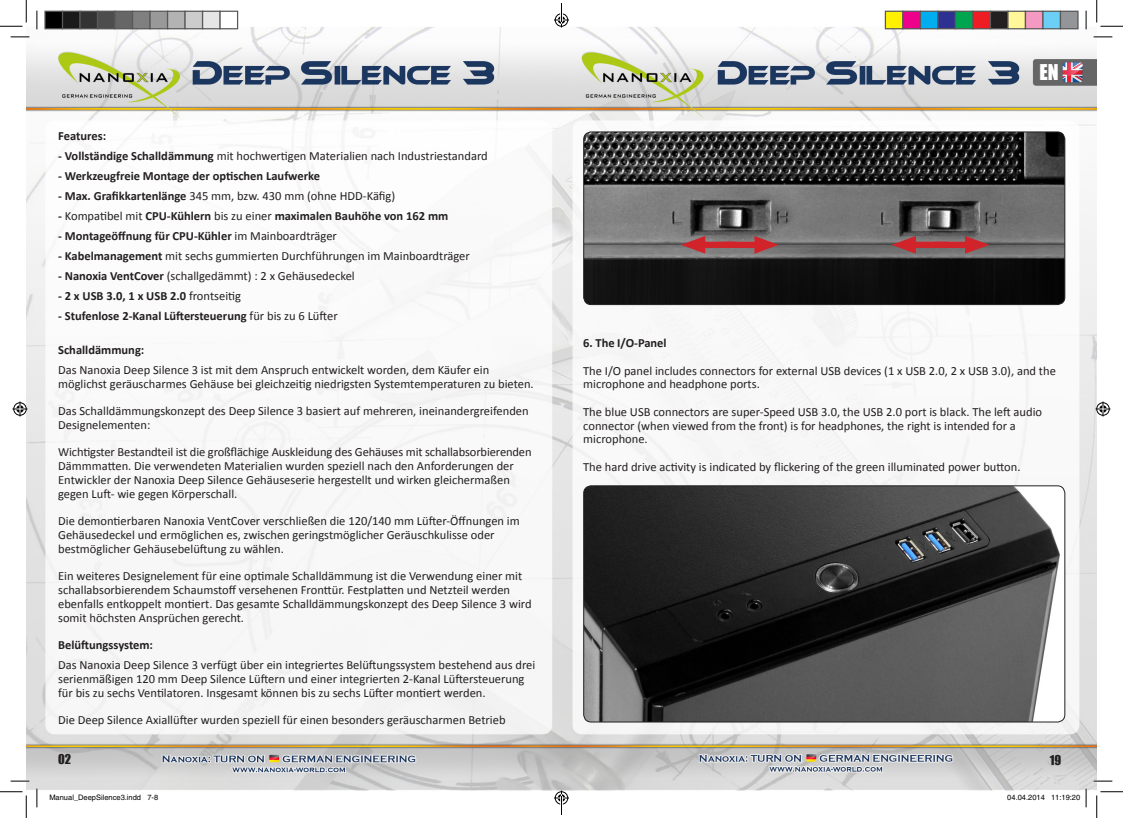
<style>
.page{position:relative;width:1123px;height:818px;background:#fff}
.page>*{position:absolute;margin:0;border:0;box-sizing:border-box;transform-origin:0 0}
.t1{font:20px "Impact";color:#fff}
.t2{font:12.5px/13.8px "Calibri";color:#231f20}
.t3{font:700 12.5px "Calibri";color:#231f20}
.t4{font:12.5px "Impact";color:#231f20}
.t5{font:7.5px "Helvetica";color:#000}
.s1{font-weight:700}
.s2{font-weight:400}
</style>
<div class="page">
<img style="left:26px;top:26px;width:1070px;height:766px">
<svg style="left:1062px;top:63px;width:20px;height:19px"></svg>
<img style="left:583px;top:132px;width:481px;height:173px">
<div style="left:583px;top:131px;width:482px;height:174px;border:1px solid #231f20;border-radius:8px"></div>
<img style="left:583px;top:486px;width:481px;height:236px">
<div style="left:583px;top:485px;width:482px;height:237px;border:1px solid #231f20;border-radius:8px"></div>
<div style="left:695px;top:242px;width:41px;height:6px;background:#d1232a"></div>
<svg style="left:681px;top:236px;width:24px;height:18px"></svg>
<div style="left:723px;top:242px;width:41px;height:6px;background:#d1232a"></div>
<svg style="left:754px;top:236px;width:25px;height:18px"></svg>
<div style="left:905px;top:242px;width:41px;height:6px;background:#d1232a"></div>
<svg style="left:891px;top:236px;width:25px;height:18px"></svg>
<div style="left:934px;top:242px;width:41px;height:6px;background:#d1232a"></div>
<svg style="left:965px;top:236px;width:24px;height:18px"></svg>
<svg style="left:11px;top:36px;width:18px;height:2px"></svg>
<svg style="left:1093px;top:36px;width:19px;height:2px"></svg>
<svg style="left:11px;top:780px;width:18px;height:2px"></svg>
<svg style="left:1093px;top:780px;width:19px;height:2px"></svg>
<svg style="left:36px;top:11px;width:2px;height:18px"></svg>
<svg style="left:36px;top:788px;width:2px;height:19px"></svg>
<svg style="left:1085px;top:11px;width:1px;height:18px"></svg>
<svg style="left:0;top:0;width:27px;height:27px"></svg>
<svg style="left:0;top:791px;width:27px;height:27px"></svg>
<svg style="left:1096px;top:0;width:27px;height:27px"></svg>
<svg style="left:1096px;top:791px;width:27px;height:27px"></svg>
<svg style="left:13px;top:401px;width:15px;height:15px"></svg>
<svg style="left:1095px;top:401px;width:15px;height:15px"></svg>
<div style="left:45px;top:11px;width:18px;height:18px;background:#000"></div>
<div style="left:44px;top:11px;width:19px;height:18px;border:1px solid #595959"></div>
<div style="left:63px;top:11px;width:17px;height:18px;background:#1a1a1a"></div>
<div style="left:62px;top:11px;width:19px;height:18px;border:1px solid #595959"></div>
<div style="left:80px;top:11px;width:18px;height:18px;background:#333"></div>
<div style="left:79px;top:11px;width:19px;height:18px;border:1px solid #595959"></div>
<div style="left:98px;top:11px;width:17px;height:18px;background:#4d4d4d"></div>
<div style="left:97px;top:11px;width:19px;height:18px;border:1px solid #595959"></div>
<div style="left:115px;top:11px;width:18px;height:18px;background:#666"></div>
<div style="left:114px;top:11px;width:19px;height:18px;border:1px solid #595959"></div>
<div style="left:133px;top:11px;width:17px;height:18px;background:#808080"></div>
<div style="left:132px;top:11px;width:19px;height:18px;border:1px solid #595959"></div>
<div style="left:150px;top:11px;width:18px;height:18px;background:#999"></div>
<div style="left:149px;top:11px;width:19px;height:18px;border:1px solid #595959"></div>
<div style="left:168px;top:11px;width:17px;height:18px;background:#b3b3b3"></div>
<div style="left:167px;top:11px;width:19px;height:18px;border:1px solid #595959"></div>
<div style="left:185px;top:11px;width:18px;height:18px;background:#ccc"></div>
<div style="left:184px;top:11px;width:19px;height:18px;border:1px solid #595959"></div>
<div style="left:203px;top:11px;width:17px;height:18px;background:#e6e6e6"></div>
<div style="left:202px;top:11px;width:19px;height:18px;border:1px solid #595959"></div>
<div style="left:220px;top:11px;width:18px;height:18px;background:#fff"></div>
<div style="left:219px;top:11px;width:19px;height:18px;border:1px solid #595959"></div>
<div style="left:885px;top:11px;width:18px;height:18px;background:#fff101"></div>
<div style="left:884px;top:11px;width:19px;height:18px;border:1px solid #595959"></div>
<div style="left:903px;top:11px;width:17px;height:18px;background:#ed028c"></div>
<div style="left:902px;top:11px;width:19px;height:18px;border:1px solid #595959"></div>
<div style="left:920px;top:11px;width:18px;height:18px;background:#00aeef"></div>
<div style="left:919px;top:11px;width:19px;height:18px;border:1px solid #595959"></div>
<div style="left:938px;top:11px;width:17px;height:18px;background:#2e3092"></div>
<div style="left:937px;top:11px;width:19px;height:18px;border:1px solid #595959"></div>
<div style="left:955px;top:11px;width:18px;height:18px;background:#00a54f"></div>
<div style="left:954px;top:11px;width:19px;height:18px;border:1px solid #595959"></div>
<div style="left:973px;top:11px;width:17px;height:18px;background:#ee1d23"></div>
<div style="left:972px;top:11px;width:19px;height:18px;border:1px solid #595959"></div>
<div style="left:990px;top:11px;width:18px;height:18px;background:#231f20"></div>
<div style="left:989px;top:11px;width:19px;height:18px;border:1px solid #595959"></div>
<div style="left:1008px;top:11px;width:17px;height:18px;background:#fff79a"></div>
<div style="left:1007px;top:11px;width:19px;height:18px;border:1px solid #595959"></div>
<div style="left:1025px;top:11px;width:18px;height:18px;background:#f499c2"></div>
<div style="left:1024px;top:11px;width:19px;height:18px;border:1px solid #595959"></div>
<div style="left:1043px;top:11px;width:17px;height:18px;background:#6bcff6"></div>
<div style="left:1042px;top:11px;width:19px;height:18px;border:1px solid #595959"></div>
<div style="left:1060px;top:11px;width:18px;height:18px;background:#939598"></div>
<div style="left:1059px;top:11px;width:19px;height:18px;border:1px solid #595959"></div>
<svg style="left:1051px;top:788px;width:35px;height:19px"></svg>
<svg style="left:554px;top:3px;width:15px;height:25px"></svg>
<svg style="left:554px;top:790px;width:15px;height:25px"></svg>
<p class="t3" style="left:58px;top:128px;width:49px">Features:</p>
<p class="t2" style="left:58px;top:149px;width:431px"><span class="s1">- Vollständige Schalldämmung</span> mit hochwertigen Materialien nach Industriestandard</p>
<p class="t3" style="left:58px;top:168px;width:263px">- Werkzeugfreie Montage der optischen Laufwerke</p>
<p class="t2" style="left:58px;top:189px;width:338px"><span class="s1">- Max. Grafikkartenlänge</span> 345 mm, bzw. 430 mm (ohne HDD-Käfig)</p>
<p class="t3" style="left:58px;top:208px;width:392px">- <span class="s2">Kompatibel mit</span> CPU-Kühlern <span class="s2">bis zu einer</span> maximalen Bauhöhe von 162 mm</p>
<p class="t3" style="left:58px;top:228px;width:280px">- Montageöffnung für CPU-Kühler <span class="s2">im Mainboardträger</span></p>
<p class="t2" style="left:58px;top:249px;width:413px"><span class="s1">- Kabelmanagement</span> mit sechs gummierten Durchführungen im Mainboardträger</p>
<p class="t2" style="left:58px;top:269px;width:298px"><span class="s1">- Nanoxia VentCover</span> (schallgedämmt) : 2 x Gehäusedeckel</p>
<p class="t3" style="left:58px;top:288px;width:184px">- 2 x USB 3.0, 1 x USB 2.0 <span class="s2">frontseitig</span></p>
<p class="t3" style="left:58px;top:308px;width:281px">- Stufenlose 2-Kanal Lüftersteuerung <span class="s2">für bis zu 6 Lüfter</span></p>
<p class="t3" style="left:58px;top:342px;width:88px">Schalldämmung:</p>
<p class="t2" style="left:58px;top:363px;width:477px">Das Nanoxia Deep Silence 3 ist mit dem Anspruch entwickelt worden, dem Käufer ein möglichst geräuscharmes Gehäuse bei gleichzeitig niedrigsten Systemtemperaturen zu bieten.</p>
<p class="t2" style="left:58px;top:404px;width:472px">Das Schalldämmungskonzept des Deep Silence 3 basiert auf mehreren, ineinandergreifenden<br>Designelementen:</p>
<p class="t2" style="left:58px;top:445px;width:475px">Wichtigster Bestandteil ist die großflächige Auskleidung des Gehäuses mit schallabsorbierenden Dämmmatten. Die verwendeten Materialien wurden speziell nach den Anforderungen der Entwickler der Nanoxia Deep Silence Gehäuseserie hergestellt und wirken gleichermaßen gegen Luft- wie gegen Körperschall.</p>
<p class="t2" style="left:58px;top:514px;width:463px">Die demontierbaren Nanoxia VentCover verschließen die 120/140 mm Lüfter-Öffnungen im<br>Gehäusedeckel und ermöglichen es, zwischen geringstmöglicher Geräuschkulisse oder bestmöglicher Gehäusebelüftung zu wählen.</p>
<p class="t2" style="left:58px;top:569px;width:475px">Ein weiteres Designelement für eine optimale Schalldämmung ist die Verwendung einer mit schallabsorbierendem Schaumstoff versehenen Fronttür. Festplatten und Netzteil werden ebenfalls entkoppelt montiert. Das gesamte Schalldämmungskonzept des Deep Silence 3 wird somit höchsten Ansprüchen gerecht.</p>
<p class="t3" style="left:58px;top:637px;width:96px">Belüftungssystem:</p>
<p class="t2" style="left:58px;top:658px;width:478px">Das Nanoxia Deep Silence 3 verfügt über ein integriertes Belüftungssystem bestehend aus drei serienmäßigen 120 mm Deep Silence Lüftern und einer integrierten 2-Kanal Lüftersteuerung für bis zu sechs Ventilatoren. Insgesamt können bis zu sechs Lüfter montiert werden.</p>
<p class="t2" style="left:58px;top:713px;width:449px">Die Deep Silence Axiallüfter wurden speziell für einen besonders geräuscharmen Betrieb</p>
<h1 class="t1" style="left:1039px;top:57px;width:21px">EN</h1>
<p class="t3" style="left:583px;top:335px;width:85px">6. The I/O-Panel</p>
<p class="t2" style="left:583px;top:364px;width:474px">The I/O panel includes connectors for external USB devices (1 x USB 2.0, 2 x USB 3.0), and the microphone and headphone ports.</p>
<p class="t2" style="left:583px;top:405px;width:460px">The blue USB connectors are super-Speed USB 3.0, the USB 2.0 port is black. The left audio connector (when viewed from the front) is for headphones, the right is intended for a microphone.</p>
<p class="t2" style="left:583px;top:460px;width:439px">The hard drive activity is indicated by flickering of the green illuminated power button.</p>
<p class="t4" style="left:58px;top:749px;width:14px">02</p>
<p class="t4" style="left:1049px;top:750px;width:13px">19</p>
<p class="t5" style="left:49px;top:793px;width:110px">Manual_DeepSilence3.indd 7-8</p>
<p class="t5" style="left:1007px;top:793px;width:74px">04.04.2014 11:19:20</p>
</div>
